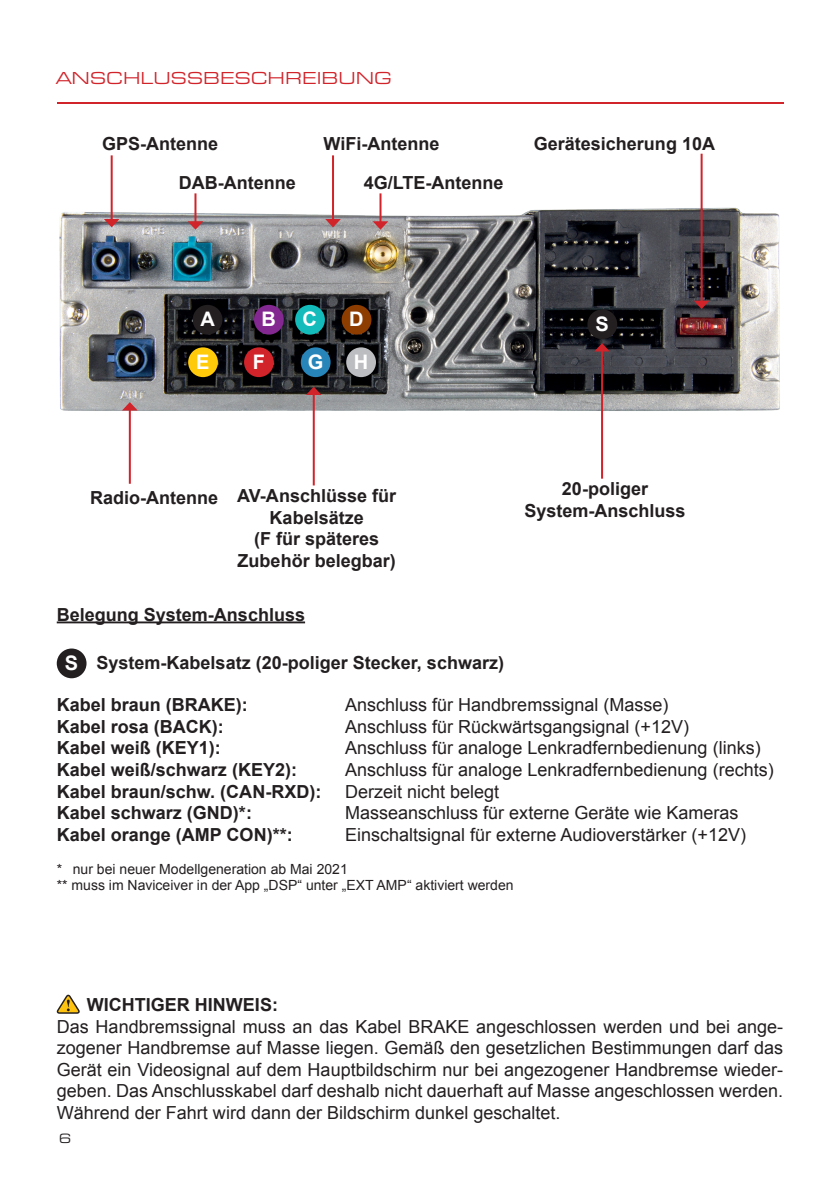
<style>
.page{position:relative;width:840px;height:1191px;background:#fff}
.page>*{position:absolute;margin:0;border:0;box-sizing:border-box;transform-origin:0 0}
.t1{font:700 20px "Arial";color:#fff}
.t2{font:18px/21.6px "Arial";color:#231f20;text-align:justify}
.t3{font:700 18px/21.6px "Arial";color:#231f20;text-align:center}
.t4{font:18px "Eurostile Ext";color:#d1232a}
.t5{font:14px/16.8px "Arial";color:#231f20}
.t6{font:14px "Eurostile Ext";color:#231f20}
.s1{font-size:20px;color:#fff}
</style>
<div class="page">
<svg style="left:57px;top:102px;width:725px;height:2px"></svg>
<img style="left:59px;top:185px;width:721px;height:248px">
<hr style="left:57px;top:621px;width:248px;height:2px;background:#231f20">
<hr style="left:332px;top:155px;width:2px;height:65px;background:#d1232a">
<svg style="left:325px;top:219px;width:15px;height:8px"></svg>
<hr style="left:111px;top:155px;width:2px;height:65px;background:#d1232a">
<svg style="left:104px;top:219px;width:15px;height:8px"></svg>
<hr style="left:379px;top:193px;width:2px;height:29px;background:#d1232a">
<svg style="left:372px;top:221px;width:16px;height:9px"></svg>
<hr style="left:700px;top:154px;width:2px;height:148px;background:#d1232a">
<svg style="left:693px;top:301px;width:16px;height:8px"></svg>
<hr style="left:194px;top:193px;width:2px;height:29px;background:#d1232a">
<svg style="left:187px;top:221px;width:16px;height:9px"></svg>
<hr style="left:129px;top:409px;width:2px;height:75px;background:#d1232a">
<svg style="left:122px;top:402px;width:16px;height:8px"></svg>
<hr style="left:600px;top:350px;width:2px;height:128px;background:#d1232a">
<svg style="left:594px;top:343px;width:15px;height:8px"></svg>
<hr style="left:312px;top:394px;width:2px;height:91px;background:#d1232a">
<svg style="left:306px;top:386px;width:15px;height:9px"></svg>
<div style="left:587px;top:309px;width:30px;height:30px;background:#231f20;border-radius:50%"></div>
<div style="left:192px;top:305px;width:30px;height:29px;background:#231f20;border-radius:50%"></div>
<div style="left:188px;top:347px;width:30px;height:30px;background:#feca0a;border-radius:50%"></div>
<div style="left:244px;top:347px;width:30px;height:30px;background:#d1232a;border-radius:50%"></div>
<div style="left:300px;top:347px;width:30px;height:30px;background:#2885b9;border-radius:50%"></div>
<div style="left:346px;top:347px;width:30px;height:30px;background:#bcbdc0;border-radius:50%"></div>
<div style="left:254px;top:305px;width:29px;height:29px;background:#822890;border-radius:50%"></div>
<div style="left:295px;top:305px;width:30px;height:29px;background:#14bbbb;border-radius:50%"></div>
<div style="left:341px;top:305px;width:30px;height:29px;background:#8d3d00;border-radius:50%"></div>
<svg style="left:57px;top:994px;width:23px;height:20px"></svg>
<div style="left:57px;top:648px;width:29px;height:30px;background:#231f20;border-radius:50%"></div>
<p class="t4" style="left:56px;top:65px;width:337px">ANSCHLUSSBESCHREIBUNG</p>
<p class="t3" style="left:102px;top:133px;width:117px">GPS-Antenne</p>
<p class="t3" style="left:323px;top:133px;width:117px">WiFi-Antenne</p>
<p class="t3" style="left:363px;top:173px;width:141px">4G/LTE-Antenne</p>
<p class="t3" style="left:179px;top:173px;width:118px">DAB-Antenne</p>
<p class="t3" style="left:533px;top:133px;width:183px">Gerätesicherung 10A</p>
<p class="t1" style="left:261px;top:306px;width:16px">B</p>
<p class="t1" style="left:302px;top:306px;width:16px">C</p>
<p class="t1" style="left:349px;top:306px;width:16px">D</p>
<p class="t1" style="left:200px;top:306px;width:16px">A</p>
<p class="t1" style="left:595px;top:311px;width:15px">S</p>
<p class="t1" style="left:196px;top:349px;width:15px">E</p>
<p class="t1" style="left:252px;top:349px;width:14px">F</p>
<p class="t1" style="left:307px;top:349px;width:17px">G</p>
<p class="t1" style="left:353px;top:349px;width:16px">H</p>
<p class="t3" style="left:90px;top:488px;width:129px">Radio-Antenne</p>
<p class="t3" style="left:237px;top:486px;width:160px">AV-Anschlüsse für<br>Kabelsätze<br>(F für späteres<br>Zubehör belegbar)</p>
<p class="t3" style="left:57px;top:604px;width:250px">Belegung System-Anschluss</p>
<p class="t3" style="left:524px;top:479px;width:163px">20-poliger<br>System-Anschluss</p>
<p class="t3" style="left:65px;top:652px;width:440px"><span class="s1">S</span> System-Kabelsatz (20-poliger Stecker, schwarz)</p>
<p class="t3" style="left:57px;top:694px;width:192px">Kabel braun (BRAKE):</p>
<p class="t2" style="left:345px;top:694px;width:325px">Anschluss für Handbremssignal (Masse)</p>
<p class="t3" style="left:57px;top:716px;width:169px">Kabel rosa (BACK):</p>
<p class="t2" style="left:345px;top:716px;width:345px">Anschluss für Rückwärtsgangsignal (+12V)</p>
<p class="t3" style="left:57px;top:738px;width:166px">Kabel weiß (KEY1):</p>
<p class="t2" style="left:345px;top:737px;width:417px">Anschluss für analoge Lenkradfernbedienung (links)</p>
<p class="t3" style="left:57px;top:759px;width:242px">Kabel weiß/schwarz (KEY2):</p>
<p class="t2" style="left:345px;top:759px;width:430px">Anschluss für analoge Lenkradfernbedienung (rechts)</p>
<p class="t3" style="left:57px;top:781px;width:266px">Kabel braun/schw. (CAN-RXD):</p>
<p class="t2" style="left:345px;top:780px;width:156px">Derzeit nicht belegt</p>
<p class="t3" style="left:57px;top:802px;width:197px">Kabel schwarz (GND)*:</p>
<p class="t2" style="left:345px;top:802px;width:395px">Masseanschluss für externe Geräte wie Kameras</p>
<p class="t3" style="left:57px;top:824px;width:237px">Kabel orange (AMP CON)**:</p>
<p class="t2" style="left:345px;top:824px;width:402px">Einschaltsignal für externe Audioverstärker (+12V)</p>
<p class="t5" style="left:57px;top:860px;width:458px">* nur bei neuer Modellgeneration ab Mai 2021<br>** muss im Naviceiver in der App „DSP“ unter „EXT AMP“ aktiviert werden</p>
<p class="t3" style="left:87px;top:994px;width:192px">WICHTIGER HINWEIS:</p>
<p class="t2" style="left:57px;top:1015px;width:727px">Das Handbremssignal muss an das Kabel BRAKE angeschlossen werden und bei ange&shy;zogener Handbremse auf Masse liegen. Gemäß den gesetzlichen Bestimmungen darf das Gerät ein Videosignal auf dem Hauptbildschirm nur bei angezogener Handbremse wieder&shy;geben. Das Anschlusskabel darf deshalb nicht dauerhaft auf Masse angeschlossen werden.<br>Während der Fahrt wird dann der Bildschirm dunkel geschaltet.</p>
<p class="t6" style="left:59px;top:1128px;width:14px">6</p>
</div>
